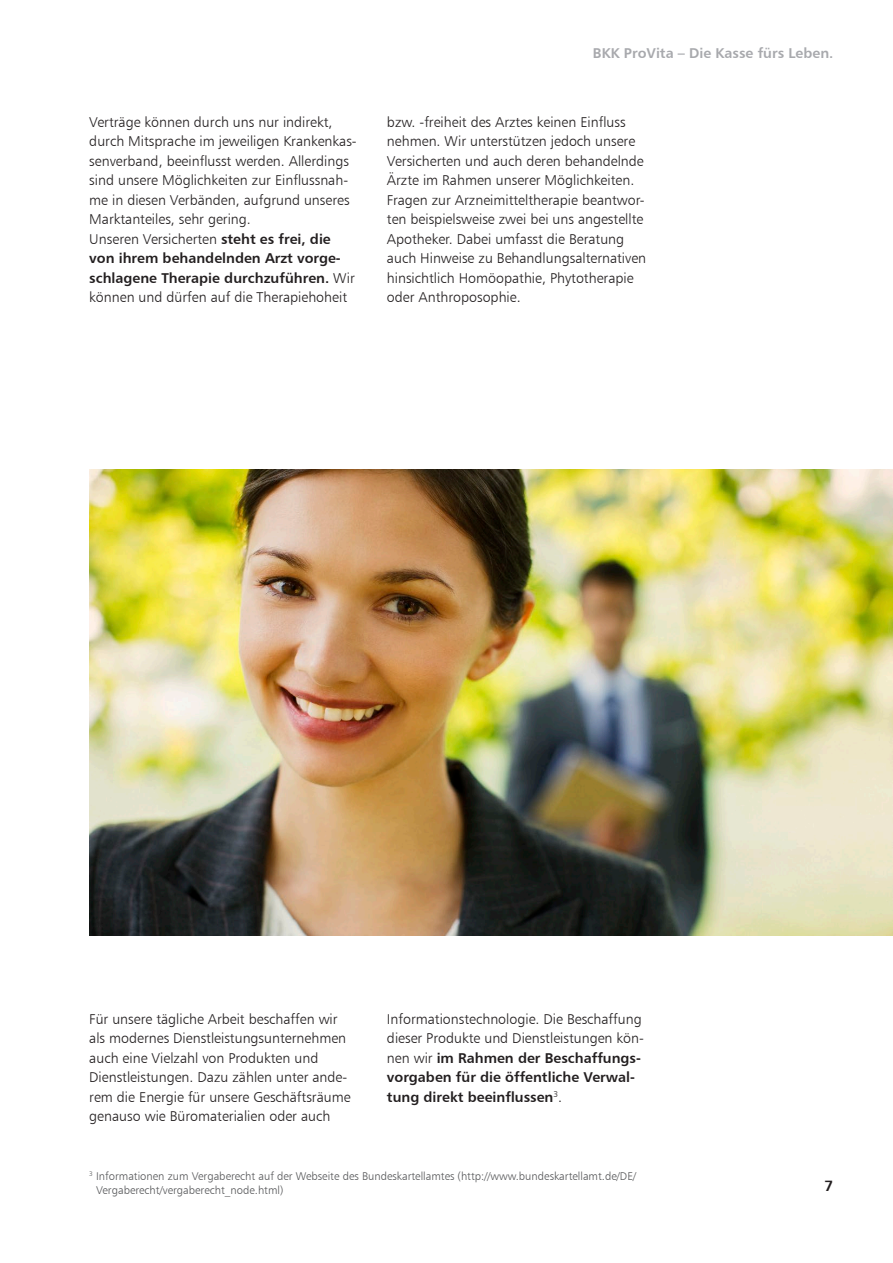
<style>
.page{position:relative;width:893px;height:1263px;background:#fff}
.page>*{position:absolute;margin:0;border:0;box-sizing:border-box;transform-origin:0 0}
.t1{font:15px "Humanist 777 BT Bold B";color:#231f20}
.t2{font:14.25px/19.5px "Humanist 777 BT Light B";color:#231f20}
.t3{font:14.25px/19.5px "Humanist 777 BT Bold B";color:#231f20}
.t4{font:14.25px "Humanist 777 BT Bold B";color:#a8a9ad}
.t5{font:11.25px/13.5px "Humanist 777 BT Light B";color:#57585a}
.s1{font-family:"Humanist 777 BT Bold B"}
.s2{font-family:"Humanist 777 BT Light B"}
</style>
<div class="page">
<img style="left:89px;top:470px;width:804px;height:465px">
<p class="t2" style="left:89px;top:113px;width:269px">Verträge können durch uns nur indirekt, durch Mitsprache im jeweiligen Krankenkas&shy;senverband, beeinflusst werden. Allerdings sind unsere Möglichkeiten zur Einflussnah&shy;me in diesen Verbänden, aufgrund unseres Marktanteiles, sehr gering.<br>Unseren Versicherten <span class="s1">steht es frei, die</span></p>
<p class="t3" style="left:89px;top:250px;width:267px">von ihrem behandelnden Arzt vorge&shy;schlagene Therapie durchzuführen. <span class="s2">Wir</span></p>
<p class="t2" style="left:89px;top:289px;width:259px">können und dürfen auf die Therapiehoheit</p>
<p class="t4" style="left:593px;top:48px;width:242px">BKK ProVita – Die Kasse fürs Leben.</p>
<p class="t2" style="left:387px;top:112px;width:261px">bzw. -freiheit des Arztes keinen Einfluss nehmen. Wir unterstützen jedoch unsere Versicherten und auch deren behandelnde Ärzte im Rahmen unserer Möglichkeiten.<br>Fragen zur Arzneimitteltherapie beantwor&shy;ten beispielsweise zwei bei uns angestellte Apotheker. Dabei umfasst die Beratung auch Hinweise zu Behandlungsalternativen hinsichtlich Homöopathie, Phytotherapie oder Anthroposophie.</p>
<p class="t2" style="left:89px;top:1010px;width:263px">Für unsere tägliche Arbeit beschaffen wir als modernes Dienstleistungsunternehmen auch eine Vielzahl von Produkten und Dienstleistungen. Dazu zählen unter ande&shy;rem die Energie für unsere Geschäftsräume genauso wie Büromaterialien oder auch</p>
<p class="t2" style="left:387px;top:1010px;width:258px">Informationstechnologie. Die Beschaffung dieser Produkte und Dienstleistungen kön-</p>
<p class="t3" style="left:387px;top:1049px;width:255px"><span class="s2">nen wir</span> im Rahmen der Beschaffungs&shy;vorgaben für die öffentliche Verwal&shy;tung direkt beeinflussen<sup>3</sup><span class="s2">.</span></p>
<p class="t5" style="left:96px;top:1170px;width:542px;text-indent:-7px"><sup>3</sup> Informationen zum Vergaberecht auf der Webseite des Bundeskartellamtes (http://www.bundeskartellamt.de/DE/<br>Vergaberecht/vergaberecht_node.html)</p>
<p class="t1" style="left:824px;top:1179px;width:10px">7</p>
</div>
